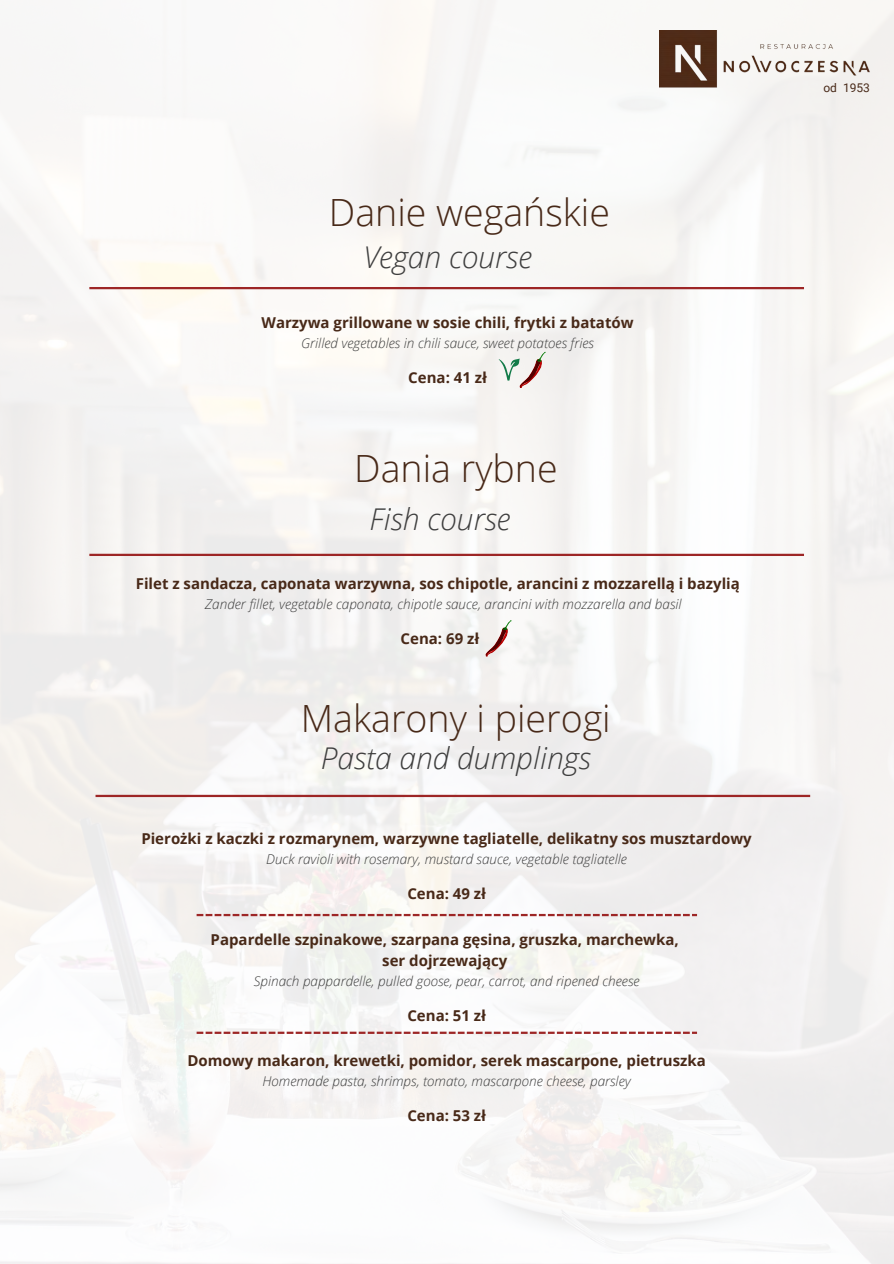
<style>
.page{position:relative;width:894px;height:1264px;background:#fff}
.page>*{position:absolute;margin:0;border:0;box-sizing:border-box;transform-origin:0 0}
.t1{font:300 37.5px "Open Sans";color:#482918}
.t2{font:italic 300 30px "Open Sans";color:#3e3e3e}
.t3{font:700 15px/21px "Open Sans";color:#482918;text-align:center}
.t4{font:italic 300 13.5px "Open Sans";color:#3e3e3e}
.t5{font:12px "Roboto";color:#482918}
</style>
<div class="page">
<img style="left:0;top:0;width:893px;height:1263px">
<hr style="left:89px;top:553px;width:714px;height:3px;background:#9d2626">
<svg style="left:196px;top:1031px;width:500px;height:2px"></svg>
<img style="left:659px;top:30px;width:210px;height:58px">
<hr style="left:95px;top:794px;width:715px;height:3px;background:#9d2626">
<svg style="left:196px;top:913px;width:500px;height:3px"></svg>
<hr style="left:89px;top:287px;width:714px;height:2px;background:#9d2626">
<svg style="left:485px;top:620px;width:26px;height:36px"></svg>
<svg style="left:498px;top:352px;width:47px;height:36px"></svg>
<p class="t1" style="left:329px;top:186px;width:282px">Danie wegańskie</p>
<h1 class="t2" style="left:363px;top:236px;width:170px">Vegan course</h1>
<h2 class="t3" style="left:261px;top:312px;width:373px">Warzywa grillowane w sosie chili, frytki z batatów</h2>
<h2 class="t4" style="left:301px;top:334px;width:294px">Grilled vegetables in chili sauce, sweet potatoes fries</h2>
<h4 class="t3" style="left:408px;top:367px;width:80px">Cena: 41 zł</h4>
<p class="t1" style="left:354px;top:441px;width:205px">Dania rybne</p>
<p class="t2" style="left:369px;top:498px;width:142px">Fish course</p>
<h1 class="t3" style="left:136px;top:573px;width:605px">Filet z sandacza, caponata warzywna, sos chipotle, arancini z mozzarellą i bazylią</h1>
<h2 class="t4" style="left:205px;top:595px;width:478px">Zander fillet, vegetable caponata, chipotle sauce, arancini with mozzarella and basil</h2>
<h2 class="t3" style="left:400px;top:628px;width:80px">Cena: 69 zł</h2>
<h5 class="t1" style="left:301px;top:691px;width:311px">Makarony i pierogi</h5>
<h3 class="t2" style="left:320px;top:736px;width:272px">Pasta and dumplings</h3>
<p class="t3" style="left:141px;top:827px;width:611px">Pierożki z kaczki z rozmarynem, warzywne tagliatelle, delikatny sos musztardowy</p>
<p class="t4" style="left:266px;top:849px;width:362px">Duck ravioli with rosemary, mustard sauce, vegetable tagliatelle</p>
<p class="t3" style="left:407px;top:882px;width:80px">Cena: 49 zł</p>
<h1 class="t3" style="left:210px;top:928px;width:469px">Papardelle szpinakowe, szarpana gęsina, gruszka, marchewka, ser dojrzewający</h1>
<h1 class="t4" style="left:253px;top:971px;width:387px">Spinach pappardelle, pulled goose, pear, carrot, and ripened cheese</h1>
<h2 class="t3" style="left:407px;top:1004px;width:80px">Cena: 51 zł</h2>
<h5 class="t3" style="left:187px;top:1049px;width:519px">Domowy makaron, krewetki, pomidor, serek mascarpone, pietruszka</h5>
<h5 class="t4" style="left:262px;top:1071px;width:370px">Homemade pasta, shrimps, tomato, mascarpone cheese, parsley</h5>
<h3 class="t3" style="left:407px;top:1104px;width:80px">Cena: 53 zł</h3>
<h3 class="t5" style="left:823px;top:81px;width:48px">od 1953</h3>
</div>
